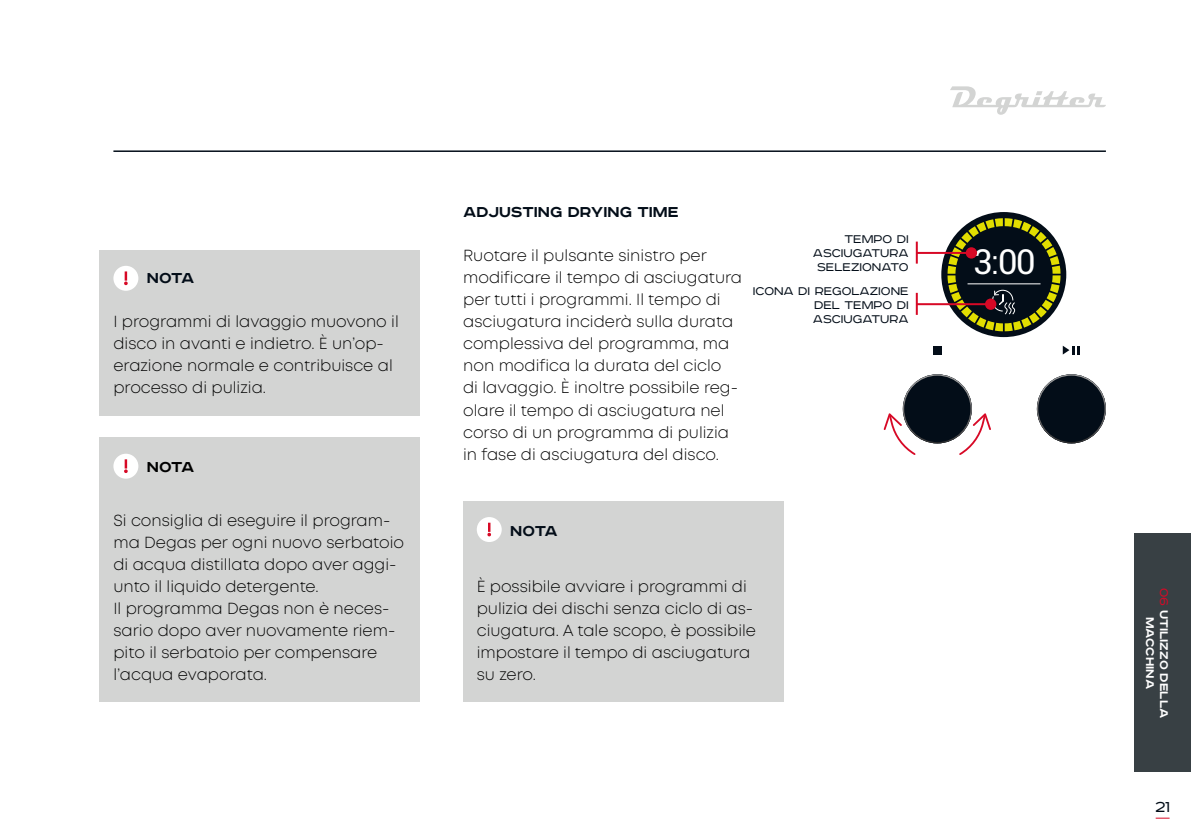
<style>
.page{position:relative;width:1191px;height:840px;background:#fff}
.page>*{position:absolute;margin:0;border:0;box-sizing:border-box;transform-origin:0 0}
.t1{font:38.4px "Yantramanav";color:#fff}
.t2{font:700 18px "Road Radio";color:#030d18}
.t3{font:700 18px "Road Radio";color:#000}
.t4{font:300 18px "Road Radio";color:#030d18}
.t5{font:300 16px/22px "Mont";color:#000}
.t6{font:300 14px/14px "Road Radio";color:#030d18;text-align:justify}
.t7{font:700 14px/14px "Road Radio";color:#fff;text-align:center}
.s1{font-weight:300;color:#d70926}
</style>
<div class="page">
<svg style="left:1155px;top:817px;width:14px;height:1px"></svg>
<svg style="left:950px;top:86px;width:156px;height:29px"></svg>
<hr style="left:113px;top:150px;width:993px;height:2px;background:#030d18">
<div style="left:1134px;top:533px;width:57px;height:238px;background:#384044"></div>
<div style="left:100px;top:249px;width:320px;height:166px;background:#d3d4d3"></div>
<div style="left:113px;top:266px;width:25px;height:24px;background:#fff;border-radius:50%"></div>
<svg style="left:124px;top:271px;width:4px;height:14px"></svg>
<div style="left:100px;top:437px;width:320px;height:264px;background:#d3d4d3"></div>
<div style="left:113px;top:453px;width:25px;height:25px;background:#fff;border-radius:50%"></div>
<svg style="left:124px;top:459px;width:4px;height:14px"></svg>
<div style="left:1037px;top:374px;width:69px;height:69px;background:#030d18;border-radius:50%"></div>
<div style="left:1037px;top:374px;width:69px;height:69px;border:1px solid #fff;border-radius:50%"></div>
<div style="left:903px;top:374px;width:69px;height:69px;background:#030d18;border-radius:50%"></div>
<div style="left:903px;top:374px;width:69px;height:69px;border:1px solid #fff;border-radius:50%"></div>
<svg style="left:1062px;top:345px;width:17px;height:9px"></svg>
<div style="left:933px;top:346px;width:9px;height:8px;background:#030d18"></div>
<div style="left:941px;top:212px;width:125px;height:125px;background:#030d18;border-radius:50%"></div>
<svg style="left:947px;top:218px;width:113px;height:113px"></svg>
<hr style="left:968px;top:283px;width:72px;height:1px;background:#fff">
<svg style="left:883px;top:413px;width:34px;height:42px"></svg>
<svg style="left:957px;top:413px;width:34px;height:42px"></svg>
<div style="left:965px;top:247px;width:12px;height:11px;background:#d70926;border-radius:50%"></div>
<hr style="left:915px;top:241px;width:2px;height:22px;background:#d70926">
<hr style="left:916px;top:252px;width:55px;height:2px;background:#d70926">
<div style="left:985px;top:298px;width:11px;height:12px;background:#d70926;border-radius:50%"></div>
<hr style="left:915px;top:293px;width:2px;height:22px;background:#d70926">
<hr style="left:916px;top:303px;width:75px;height:2px;background:#d70926">
<div style="left:463px;top:500px;width:320px;height:201px;background:#d3d4d3"></div>
<div style="left:477px;top:516px;width:25px;height:25px;background:#fff;border-radius:50%"></div>
<svg style="left:487px;top:522px;width:4px;height:14px"></svg>
<p class="t2" style="left:147px;top:268px;width:49px">NOTA</p>
<p class="t5" style="left:113px;top:311px;width:287px">I programmi di lavaggio muovono il disco in avanti e indietro. È un’op&shy;erazione normale e contribuisce al processo di pulizia.</p>
<p class="t3" style="left:147px;top:456px;width:49px">NOTA</p>
<p class="t5" style="left:113px;top:509px;width:292px">Si consiglia di eseguire il program&shy;ma Degas per ogni nuovo serbatoio di acqua distillata dopo aver aggi&shy;unto il liquido detergente.<br>Il programma Degas non è neces&shy;sario dopo aver nuovamente riem&shy;pito il serbatoio per compensare l’acqua evaporata.</p>
<p class="t2" style="left:463px;top:202px;width:217px">ADJUSTING DRYING TIME</p>
<p class="t5" style="left:463px;top:245px;width:280px">Ruotare il pulsante sinistro per modificare il tempo di asciugatura per tutti i programmi. Il tempo di asciugatura inciderà sulla durata complessiva del programma, ma non modifica la durata del ciclo<br>di lavaggio. È inoltre possibile reg&shy;olare il tempo di asciugatura nel corso di un programma di pulizia in fase di asciugatura del disco.</p>
<h1 class="t1" style="left:973px;top:238px;width:64px">3:00</h1>
<p class="t6" style="left:813px;top:231px;width:97px;text-indent:32px">Tempo di asciugatura selezionato</p>
<p class="t6" style="left:813px;top:284px;width:97px;text-indent:-60px">Icona di regolazione del tempo di asciugatura</p>
<p class="t2" style="left:510px;top:520px;width:49px">NOTA</p>
<p class="t5" style="left:477px;top:575px;width:281px">È possibile avviare i programmi di pulizia dei dischi senza ciclo di as&shy;ciugatura. A tale scopo, è possibile impostare il tempo di asciugatura su zero.</p>
<p class="t7" style="left:1171px;top:587px;width:132px;rotate:90deg"><span class="s1">06</span> Utilizzo della macchina</p>
<p class="t4" style="left:1155px;top:796px;width:17px">21</p>
</div>
